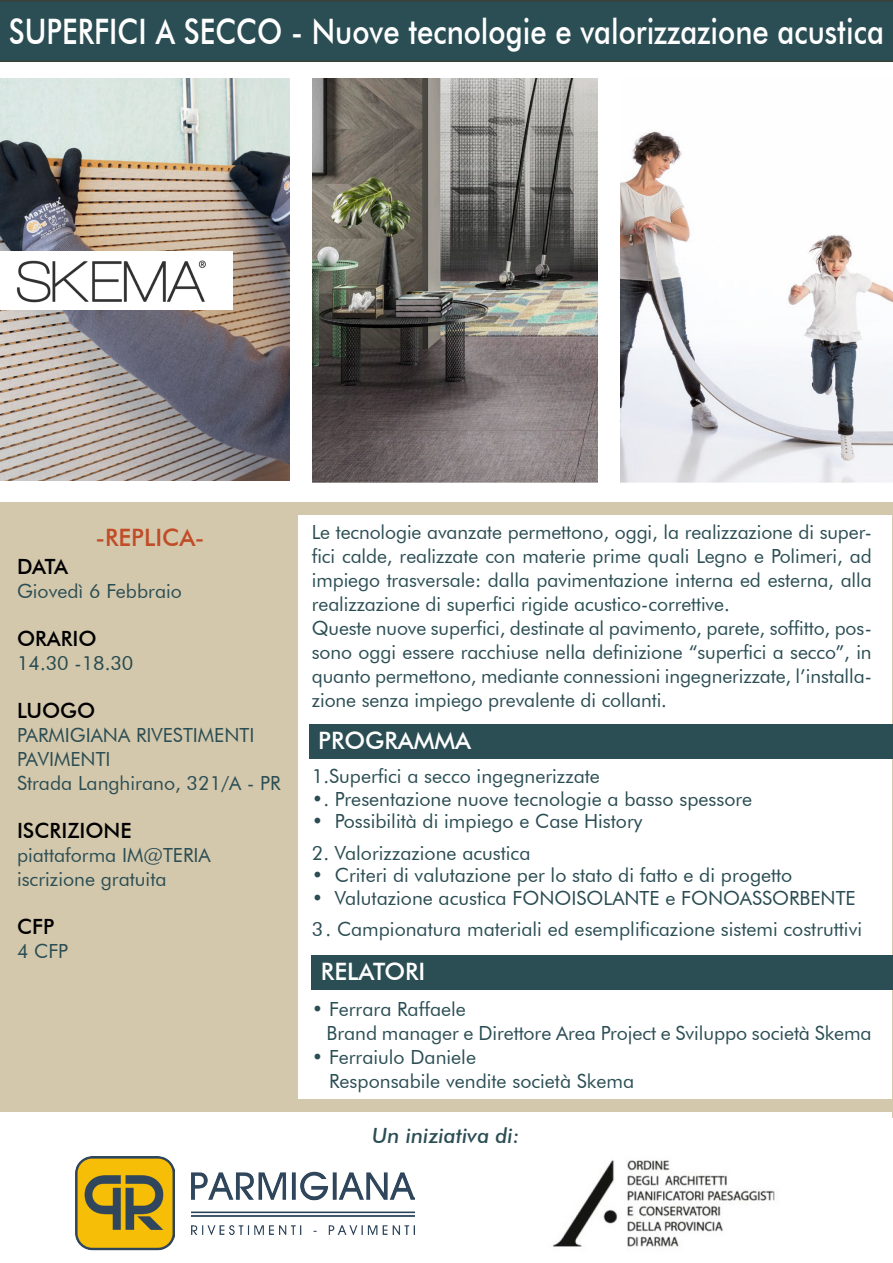
<style>
.page{position:relative;width:893px;height:1263px;background:#fff}
.page>*{position:absolute;margin:0;border:0;box-sizing:border-box;transform-origin:0 0}
.t1{font:500 35.1px "Futura BT";color:#fff;scale:.83 1}
.t2{font:500 24px "Futura BT";color:#fff}
.t3{font:500 24px "Futura BT";color:#c04c28}
.t4{font:500 21px "Futura BT";color:#000001}
.t5{font:italic 500 21px "Futura BT";color:#2b4e54}
.t6{font:19.5px/24px "Futura BT";color:#2b4e54;text-align:justify}
.t7{font:19.5px "Futura BT";color:#2a4c52}
.t8{font:19.5px "Futura BT";color:#274b50}
</style>
<div class="page">
<hr style="left:892px;top:505px;width:1px;height:613px;background:#d4c8ac">
<div style="left:0;top:506px;width:297px;height:606px;background:#d4c8ac"></div>
<img style="left:620px;top:131px;width:273px;height:352px">
<img style="left:0;top:79px;width:290px;height:402px">
<img style="left:312px;top:79px;width:286px;height:404px">
<div style="left:0;top:0;width:893px;height:62px;background:#2b4e54"></div>
<img style="left:76px;top:1156px;width:98px;height:95px">
<img style="left:191px;top:1171px;width:223px;height:64px">
<img style="left:552px;top:1160px;width:223px;height:87px">
<div style="left:310px;top:724px;width:583px;height:34px;background:#2b4e54"></div>
<div style="left:312px;top:956px;width:581px;height:34px;background:#2b4e54"></div>
<div style="left:0;top:252px;width:232px;height:58px;background:#fff"></div>
<img style="left:16px;top:260px;width:190px;height:43px">
<div style="left:0;top:502px;width:893px;height:13px;background:#d4c8ac"></div>
<div style="left:0;top:1099px;width:893px;height:13px;background:#d4c8ac"></div>
<p class="t1" style="left:9px;top:10px;width:1056px">SUPERFICI A SECCO - Nuove tecnologie e valorizzazione acustica</p>
<p class="t3" style="left:95px;top:522px;width:111px">-REPLICA-</p>
<p class="t4" style="left:17px;top:554px;width:52px">DATA</p>
<p class="t6" style="left:17px;top:579px;width:166px">Giovedì 6 Febbraio</p>
<p class="t4" style="left:17px;top:626px;width:81px">ORARIO</p>
<p class="t8" style="left:17px;top:651px;width:118px">14.30 -18.30</p>
<p class="t4" style="left:17px;top:698px;width:80px">LUOGO</p>
<p class="t6" style="left:17px;top:723px;width:239px">PARMIGIANA RIVESTIMENTI</p>
<p class="t6" style="left:17px;top:747px;width:95px">PAVIMENTI</p>
<p class="t6" style="left:17px;top:771px;width:265px">Strada Langhirano, 321/A - PR</p>
<p class="t4" style="left:17px;top:818px;width:116px">ISCRIZIONE</p>
<p class="t6" style="left:17px;top:843px;width:195px">piattaforma IM@TERIA</p>
<p class="t6" style="left:17px;top:867px;width:151px">iscrizione gratuita</p>
<p class="t4" style="left:17px;top:914px;width:39px">CFP</p>
<p class="t6" style="left:17px;top:939px;width:53px">4 CFP</p>
<p class="t6" style="left:312px;top:520px;width:561px">Le tecnologie avanzate permettono, oggi, la realizzazione di super&shy;fici calde, realizzate con materie prime quali Legno e Polimeri, ad impiego trasversale: dalla pavimentazione interna ed esterna, alla realizzazione di superfici rigide acustico-correttive.</p>
<p class="t6" style="left:312px;top:616px;width:561px">Queste nuove superfici, destinate al pavimento, parete, soffitto, pos&shy;sono oggi essere racchiuse nella definizione “superfici a secco”, in quanto permettono, mediante connessioni ingegnerizzate, l’installa&shy;zione senza impiego prevalente di collanti.</p>
<p class="t2" style="left:318px;top:726px;width:154px">PROGRAMMA</p>
<p class="t6" style="left:312px;top:764px;width:290px">1.Superfici a secco ingegnerizzate</p>
<p class="t7" style="left:312px;top:787px;width:442px">•. Presentazione nuove tecnologie a basso spessore</p>
<p class="t7" style="left:312px;top:809px;width:332px">• Possibilità di impiego e Case History</p>
<p class="t6" style="left:312px;top:840px;width:220px">2. Valorizzazione acustica</p>
<p class="t7" style="left:312px;top:863px;width:482px">• Criteri di valutazione per lo stato di fatto e di progetto</p>
<p class="t7" style="left:312px;top:886px;width:545px">• Valutazione acustica FONOISOLANTE e FONOASSORBENTE</p>
<p class="t6" style="left:312px;top:917px;width:552px">3. Campionatura materiali ed esemplificazione sistemi costruttivi</p>
<p class="t2" style="left:321px;top:956px;width:106px">RELATORI</p>
<p class="t6" style="left:312px;top:996px;width:155px">• Ferrara Raffaele</p>
<p class="t6" style="left:327px;top:1020px;width:546px">Brand manager e Direttore Area Project e Sviluppo società Skema</p>
<p class="t6" style="left:312px;top:1044px;width:166px">• Ferraiulo Daniele</p>
<p class="t6" style="left:329px;top:1068px;width:306px">Responsabile vendite società Skema</p>
<p class="t5" style="left:372px;top:1122px;width:149px">Un iniziativa di:</p>
</div>
